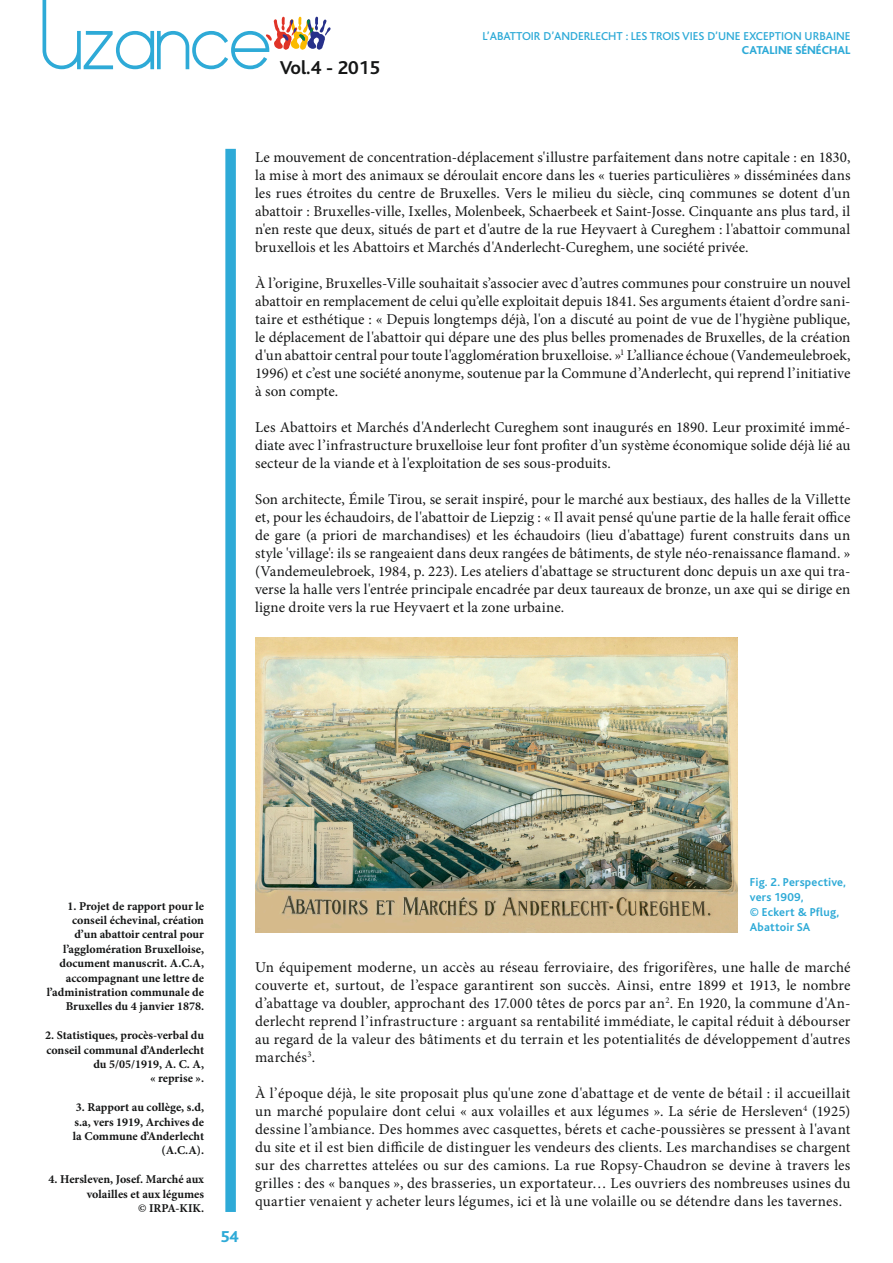
<style>
.page{position:relative;width:893px;height:1263px;background:#fff}
.page>*{position:absolute;margin:0;border:0;box-sizing:border-box;transform-origin:0 0}
.t1{font:700 19.5px "Bliss";color:#151616}
.t2{font:800 16.5px "Bliss";color:#2eaad7}
.t3{font:15px/18px "Minion Pro";letter-spacing:.005em;color:#151616;text-align:justify}
.t4{font:700 12px/14.4px "Minion Pro";color:#151616;text-align:right}
.t5{font:500 12px "Bliss";color:#2eaad7}
.t6{font:700 12px/15px "Bliss";letter-spacing:.015em;color:#2eaad7}
.t7{font:800 12px "Bliss";color:#2eaad7}
</style>
<div class="page">
<div style="left:225px;top:149px;width:11px;height:1063px;background:#2eaad7"></div>
<svg style="left:43px;top:0;width:288px;height:69px"></svg>
<img style="left:255px;top:638px;width:482px;height:295px">
<h1 class="t1" style="left:280px;top:58px;width:102px">Vol.4 - 2015</h1>
<p class="t5" style="left:482px;top:30px;width:369px">L’ABATTOIR D’ANDERLECHT : LES TROIS VIES D’UNE EXCEPTION URBAINE</p>
<p class="t7" style="left:742px;top:44px;width:110px">CATALINE SÉNÉCHAL</p>
<p class="t3" style="left:255px;top:148px;width:597px">Le mouvement de concentration-déplacement s'illustre parfaitement dans notre capitale : en 1830, la mise à mort des animaux se déroulait encore dans les « tueries particulières » disséminées dans les rues étroites du centre de Bruxelles. Vers le milieu du siècle, cinq communes se dotent d'un abattoir : Bruxelles-ville, Ixelles, Molenbeek, Schaerbeek et Saint-Josse. Cinquante ans plus tard, il n'en reste que deux, situés de part et d'autre de la rue Heyvaert à Cureghem : l'abattoir communal bruxellois et les Abattoirs et Marchés d'Anderlecht-Cureghem, une société privée.</p>
<p class="t3" style="left:255px;top:274px;width:597px">À l’origine, Bruxelles-Ville souhaitait s’associer avec d’autres communes pour construire un nouvel abattoir en remplacement de celui qu’elle exploitait depuis 1841. Ses arguments étaient d’ordre sani&shy;taire et esthétique : « Depuis longtemps déjà, l'on a discuté au point de vue de l'hygiène publique, le déplacement de l'abattoir qui dépare une des plus belles promenades de Bruxelles, de la création d'un abattoir central pour toute l'agglomération bruxelloise. »<sup>1</sup> L’alliance échoue (Vandemeulebroek, 1996) et c’est une société anonyme, soutenue par la Commune d’Anderlecht, qui reprend l’initiative à son compte.</p>
<p class="t3" style="left:255px;top:418px;width:597px">Les Abattoirs et Marchés d'Anderlecht Cureghem sont inaugurés en 1890. Leur proximité immé&shy;diate avec l’infrastructure bruxelloise leur font profiter d’un système économique solide déjà lié au secteur de la viande et à l'exploitation de ses sous-produits.</p>
<p class="t3" style="left:255px;top:490px;width:597px">Son architecte, Émile Tirou, se serait inspiré, pour le marché aux bestiaux, des halles de la Villette et, pour les échaudoirs, de l'abattoir de Liepzig : « Il avait pensé qu'une partie de la halle ferait office de gare (a priori de marchandises) et les échaudoirs (lieu d'abattage) furent construits dans un style 'village': ils se rangeaient dans deux rangées de bâtiments, de style néo-renaissance flamand. » (Vandemeulebroek, 1984, p. 223). Les ateliers d'abattage se structurent donc depuis un axe qui tra&shy;verse la halle vers l'entrée principale encadrée par deux taureaux de bronze, un axe qui se dirige en ligne droite vers la rue Heyvaert et la zone urbaine.</p>
<p class="t4" style="left:47px;top:898px;width:159px">1. Projet de rapport pour le conseil échevinal, création d’un abattoir central pour l’agglomération Bruxelloise, document manuscrit. A.C.A, accompagnant une lettre de l’administration communale de<br>Bruxelles du 4 janvier 1878.</p>
<p class="t4" style="left:45px;top:1028px;width:160px">2. Statistiques, procès-verbal du conseil communal d’Anderlecht du 5/05/1919, A. C. A,<br>« reprise ».</p>
<p class="t4" style="left:73px;top:1100px;width:133px">3. Rapport au collège, s.d, s.a, vers 1919, Archives de la Commune d’Anderlecht (A.C.A).</p>
<p class="t4" style="left:49px;top:1172px;width:157px">4. Hersleven, Josef. Marché aux volailles et aux légumes<br>© IRPA-KIK.</p>
<p class="t2" style="left:221px;top:1228px;width:20px">54</p>
<p class="t6" style="left:750px;top:875px;width:98px">Fig. 2. Perspective, vers 1909,<br>© Eckert &amp; Pflug,<br>Abattoir SA</p>
<p class="t3" style="left:255px;top:958px;width:597px">Un équipement moderne, un accès au réseau ferroviaire, des frigorifères, une halle de marché couverte et, surtout, de l’espace garantirent son succès. Ainsi, entre 1899 et 1913, le nombre d’abattage va doubler, approchant des 17.000 têtes de porcs par an<sup>2</sup>. En 1920, la commune d'An&shy;derlecht reprend l’infrastructure : arguant sa rentabilité immédiate, le capital réduit à débourser au regard de la valeur des bâtiments et du terrain et les potentialités de développement d'autres marchés<sup>3</sup>.</p>
<p class="t3" style="left:255px;top:1084px;width:597px">À l’époque déjà, le site proposait plus qu'une zone d'abattage et de vente de bétail : il accueillait un marché populaire dont celui « aux volailles et aux légumes ». La série de Hersleven<sup>4</sup> (1925) dessine l’ambiance. Des hommes avec casquettes, bérets et cache-poussières se pressent à l'avant du site et il est bien difficile de distinguer les vendeurs des clients. Les marchandises se chargent sur des charrettes attelées ou sur des camions. La rue Ropsy-Chaudron se devine à travers les grilles : des « banques », des brasseries, un exportateur… Les ouvriers des nombreuses usines du quartier venaient y acheter leurs légumes, ici et là une volaille ou se détendre dans les tavernes.</p>
</div>
